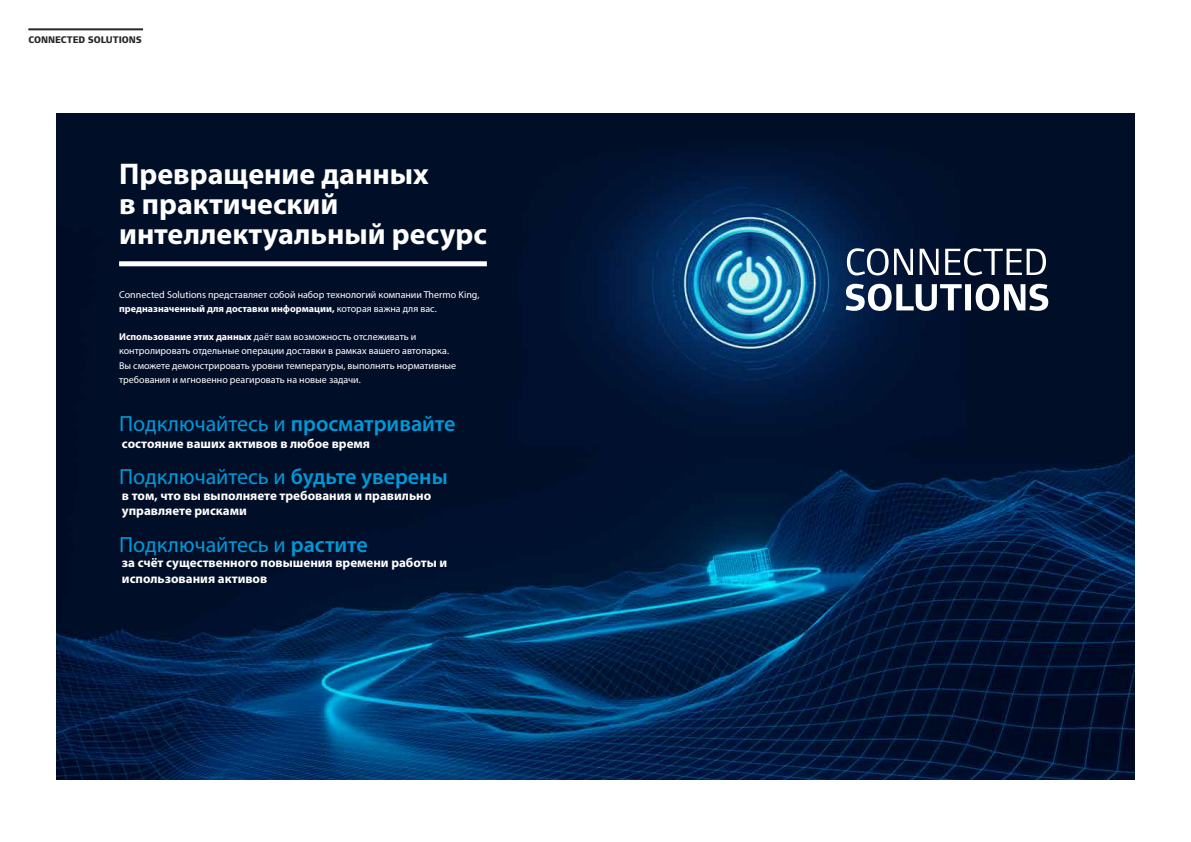
<style>
.page{position:relative;width:1191px;height:842px;background:#fff}
.page>*{position:absolute;margin:0;border:0;box-sizing:border-box;transform-origin:0 0}
.t1{font:700 30px/30px "Myriad Pro";color:#fff}
.t2{font:22px "Myriad Pro";color:#0099d8}
.t3{font:700 13px/15.6px "Myriad Pro";color:#fff}
.t4{font:10px/14.2px "Myriad Pro";color:#fff}
.t5{font:800 10px "Foundry Form Sans";color:#292829}
.s1{font-weight:700}
.s2{font-weight:600}
</style>
<div class="page">
<hr style="left:28px;top:28px;width:115px;height:2px;background:#292829">
<img style="left:57px;top:113px;width:1077px;height:667px">
<div style="left:119px;top:261px;width:368px;height:5px;background:#fff"></div>
<svg style="left:845px;top:284px;width:203px;height:27px"></svg>
<svg style="left:847px;top:248px;width:199px;height:27px"></svg>
<p class="t5" style="left:28px;top:34px;width:115px">CONNECTED SOLUTIONS</p>
<h1 class="t1" style="left:119px;top:158px;width:369px">Превращение данных<br>в практический интеллектуальный ресурс</h1>
<p class="t4" style="left:119px;top:287px;width:362px">Connected Solutions представляет собой набор технологий компании Thermo King, <span class="s1">предназначенный для доставки информации,</span> которая важна для вас.</p>
<p class="t4" style="left:119px;top:330px;width:339px"><span class="s1">Использование этих данных</span> даёт вам возможность отслеживать и контролировать отдельные операции доставки в рамках вашего автопарка.<br>Вы сможете демонстрировать уровни температуры, выполнять нормативные требования и мгновенно реагировать на новые задачи.</p>
<h2 class="t2" style="left:119px;top:410px;width:338px">Подключайтесь и <span class="s2">просматривайте</span></h2>
<h3 class="t3" style="left:122px;top:435px;width:250px">состояние ваших активов в любое время</h3>
<h2 class="t2" style="left:119px;top:463px;width:330px">Подключайтесь и <span class="s2">будьте уверены</span></h2>
<h3 class="t3" style="left:122px;top:487px;width:311px">в том, что вы выполняете требования и правильно управляете рисками</h3>
<h2 class="t2" style="left:119px;top:531px;width:250px">Подключайтесь и <span class="s2">растите</span></h2>
<h3 class="t3" style="left:122px;top:555px;width:327px">за счёт существенного повышения времени работы и использования активов</h3>
</div>
